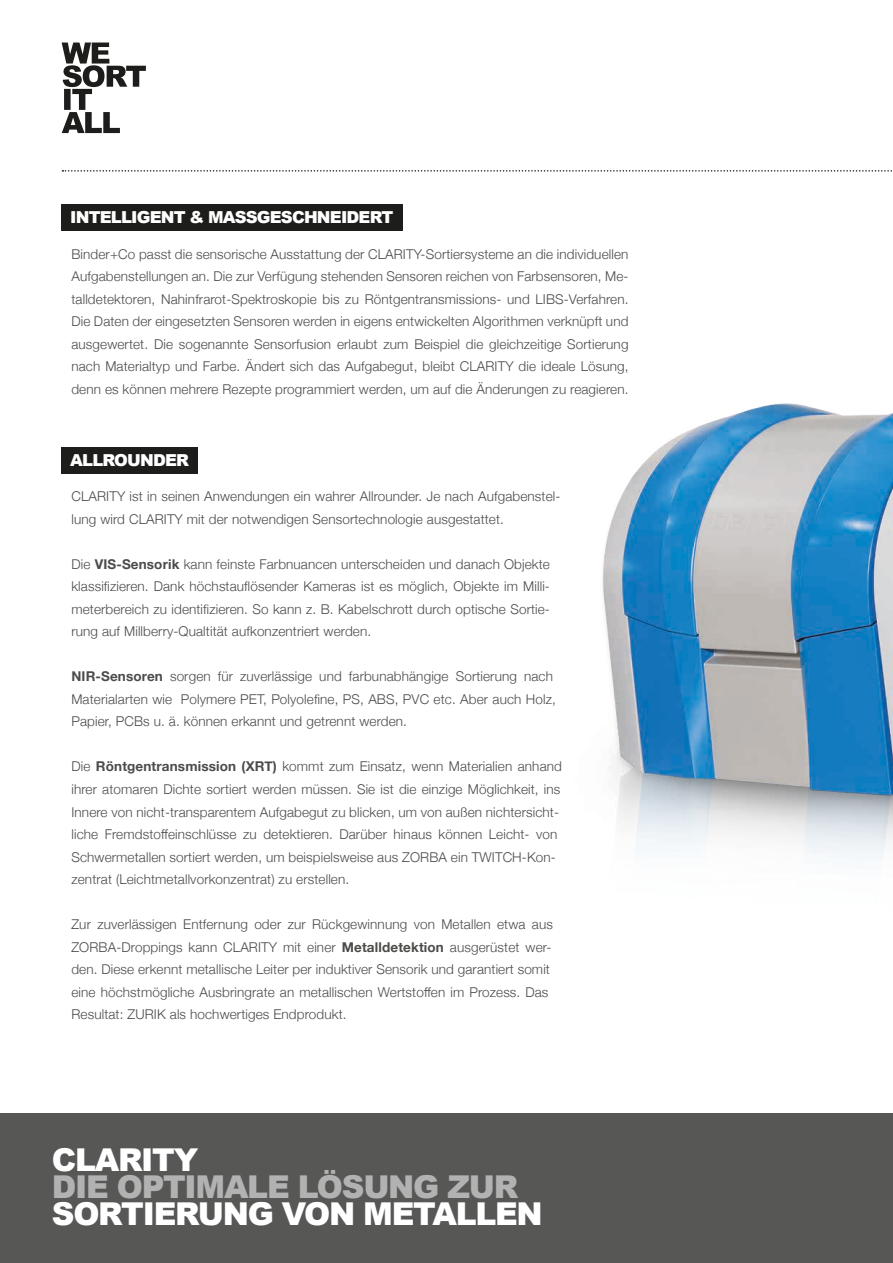
<style>
.page{position:relative;width:893px;height:1263px;background:#fff}
.page>*{position:absolute;margin:0;border:0;box-sizing:border-box;transform-origin:0 0}
.t1{font:900 31.5px "Arial";letter-spacing:-.04em;color:#fff}
.t2{font:900 31.5px "Arial";letter-spacing:-.04em;color:#b2b2b2}
.t3{font:900 16.5px "Arial";letter-spacing:-.05em;color:#fff}
.t4{font:300 13.5px/22.5px "Helvetica Neue";letter-spacing:.01em;color:#4b4b4a}
.s1{font-weight:700}
</style>
<div class="page">
<svg style="left:62px;top:170px;width:830px;height:2px"></svg>
<div style="left:0;top:1113px;width:893px;height:150px;background:#575756"></div>
<svg style="left:62px;top:43px;width:84px;height:90px"></svg>
<img style="left:602px;top:403px;width:291px;height:457px">
<div style="left:62px;top:204px;width:341px;height:27px;background:#1d1d1b"></div>
<div style="left:62px;top:447px;width:136px;height:27px;background:#1d1d1b"></div>
<p class="t3" style="left:70px;top:206px;width:325px">INTELLIGENT &amp; MASSGESCHNEIDERT</p>
<p class="t4" style="left:71px;top:242px;width:559px;text-align:justify">Binder+Co passt die sensorische Ausstattung der CLARITY-Sortiersysteme an die individuellen Aufgabenstellungen an. Die zur Verfügung stehenden Sensoren reichen von Farbsensoren, Me&shy;talldetektoren, Nahinfrarot-Spektroskopie bis zu Röntgentransmissions- und LIBS-Verfahren.<br>Die Daten der eingesetzten Sensoren werden in eigens entwickelten Algorithmen verknüpft und ausgewertet. Die sogenannte Sensorfusion erlaubt zum Beispiel die gleichzeitige Sortierung nach Materialtyp und Farbe. Ändert sich das Aufgabegut, bleibt CLARITY die ideale Lösung, denn es können mehrere Rezepte programmiert werden, um auf die Änderungen zu reagieren.</p>
<p class="t3" style="left:70px;top:448px;width:120px">ALLROUNDER</p>
<p class="t4" style="left:71px;top:484px;width:491px">CLARITY ist in seinen Anwendungen ein wahrer Allrounder. Je nach Aufgabenstel&shy;lung wird CLARITY mit der notwendigen Sensortechnologie ausgestattet.</p>
<p class="t4" style="left:71px;top:552px;width:480px;text-align:justify">Die <span class="s1">VIS-Sensorik</span> kann feinste Farbnuancen unterscheiden und danach Objekte klassifizieren. Dank höchstauflösender Kameras ist es möglich, Objekte im Milli&shy;meterbereich zu identifizieren. So kann z. B. Kabelschrott durch optische Sortie&shy;rung auf Millberry-Qualtität aufkonzentriert werden.</p>
<p class="t4" style="left:71px;top:664px;width:486px"><span class="s1">NIR-Sensoren</span> sorgen für zuverlässige und farbunabhängige Sortierung nach<br>Materialarten wie Polymere PET, Polyolefine, PS, ABS, PVC etc. Aber auch Holz,<br>Papier, PCBs u. ä. können erkannt und getrennt werden.</p>
<p class="t4" style="left:71px;top:754px;width:492px">Die <span class="s1">Röntgentransmission (XRT)</span> kommt zum Einsatz, wenn Materialien anhand ihrer atomaren Dichte sortiert werden müssen. Sie ist die einzige Möglichkeit, ins Innere von nicht-transparentem Aufgabegut zu blicken, um von außen nichtersicht&shy;liche Fremdstoffeinschlüsse zu detektieren. Darüber hinaus können Leicht- von Schwermetallen sortiert werden, um beispielsweise aus ZORBA ein TWITCH-Kon&shy;zentrat (Leichtmetallvorkonzentrat) zu erstellen.</p>
<p class="t4" style="left:71px;top:912px;width:483px">Zur zuverlässigen Entfernung oder zur Rückgewinnung von Metallen etwa aus ZORBA-Droppings kann CLARITY mit einer <span class="s1">Metalldetektion</span> ausgerüstet wer&shy;den. Diese erkennt metallische Leiter per induktiver Sensorik und garantiert somit eine höchstmögliche Ausbringrate an metallischen Wertstoffen im Prozess. Das Resultat: ZURIK als hochwertiges Endprodukt.</p>
<h1 class="t1" style="left:52px;top:1136px;width:148px">CLARITY</h1>
<h1 class="t2" style="left:52px;top:1163px;width:468px">DIE OPTIMALE LÖSUNG ZUR</h1>
<h1 class="t1" style="left:52px;top:1190px;width:492px">SORTIERUNG VON METALLEN</h1>
</div>
